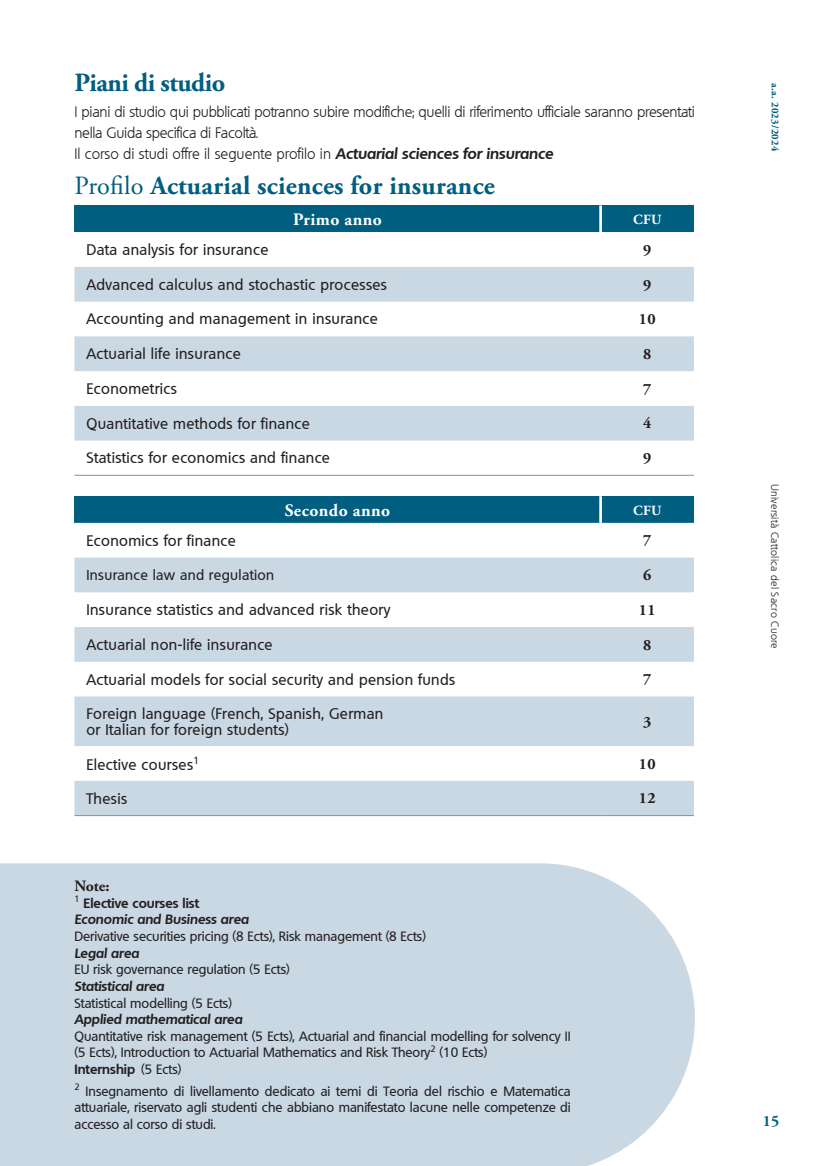
<style>
.page{position:relative;width:819px;height:1166px;background:#fff}
.page>*{position:absolute;margin:0;border:0;box-sizing:border-box;transform-origin:0 0}
.Normale{font:700 26.25px "Adobe Garamond Pro";letter-spacing:.01em;color:#005e80}
.Normale-2{font:700 26.25px "Adobe Garamond Pro";letter-spacing:-.02em;color:#005e80}
.t1{font:700 17.5px "Adobe Garamond Pro";letter-spacing:.025em;color:#fff}
.Normale-3{font:700 15.75px "Adobe Garamond Pro";letter-spacing:.025em;color:#231f20}
.t2{font:700 15.75px "Adobe Garamond Pro";color:#005e80}
.Normale-4{font:500 14.88px "Quebec";letter-spacing:.025em;color:#231f20}
.t3{font:300 14.88px/21px "Quebec";letter-spacing:-.02em;color:#231f20}
.t4{font:300 14.88px "Quebec";color:#231f20}
.Normale-5{font:500 14px "Quebec";letter-spacing:.025em;color:#231f20}
.t5{font:700 14px "Adobe Garamond Pro";letter-spacing:.025em;color:#fff}
.Normale-6{font:500 13.12px/16.6px "Quebec";color:#231f20}
.Normale-7{font:italic 700 13.12px "Quebec";color:#231f20}
.Normale-8{font:700 13.12px "Quebec";color:#231f20}
.t6{font:300 10.5px "Quebec";letter-spacing:.025em;color:#231f20}
.t7{font:700 10.5px "Adobe Garamond Pro";letter-spacing:.025em;color:#005e80}
.s1{font-weight:700;font-style:italic}
.s2{font-weight:400}
.s3{font-weight:500}
</style>
<div class="page">
<div style="left:0;top:863px;width:694px;height:303px;background:#cad8e4"></div>
<svg style="left:0;top:1068px;width:1px;height:97px"></svg>
<div style="left:74px;top:205px;width:526px;height:27px;background:#005e80"></div>
<div style="left:600px;top:205px;width:93px;height:27px;background:#005e80"></div>
<svg style="left:74px;top:440px;width:619px;height:35px"></svg>
<svg style="left:74px;top:267px;width:619px;height:173px;fill:#cad8e4"></svg>
<hr style="left:599px;top:205px;width:3px;height:27px;background:#fff">
<hr style="left:74px;top:475px;width:526px;height:1px;background:#6999b4">
<hr style="left:600px;top:475px;width:93px;height:1px;background:#6999b4">
<div style="left:74px;top:496px;width:526px;height:27px;background:#005e80"></div>
<div style="left:600px;top:496px;width:93px;height:27px;background:#005e80"></div>
<svg style="left:74px;top:557px;width:619px;height:258px;fill:#cad8e4"></svg>
<hr style="left:599px;top:496px;width:3px;height:27px;background:#fff">
<hr style="left:74px;top:815px;width:526px;height:1px;background:#6999b4">
<hr style="left:600px;top:815px;width:93px;height:1px;background:#6999b4">
<p class="Normale-2" style="left:74px;top:67px;width:152px">Piani di studio</p>
<p class="t3" style="left:74px;top:101px;width:622px">I piani di studio qui pubblicati potranno subire modifiche; quelli di riferimento ufficiale saranno presentati nella Guida specifica di Facoltà.</p>
<p class="t4" style="left:74px;top:144px;width:480px">Il corso di studi offre il seguente profilo in <span class="s1">Actuarial sciences for insurance</span></p>
<p class="Normale" style="left:74px;top:170px;width:422px"><span class="s2">Profilo</span> Actuarial sciences for insurance</p>
<p class="t1" style="left:293px;top:209px;width:90px">Primo anno</p>
<p class="t5" style="left:633px;top:211px;width:30px">CFU</p>
<p class="Normale-4" style="left:86px;top:240px;width:183px">Data analysis for insurance</p>
<p class="Normale-3" style="left:643px;top:241px;width:10px">9</p>
<p class="Normale-4" style="left:86px;top:275px;width:302px">Advanced calculus and stochastic processes</p>
<p class="Normale-3" style="left:643px;top:275px;width:10px">9</p>
<p class="Normale-4" style="left:86px;top:309px;width:293px">Accounting and management in insurance</p>
<p class="Normale-3" style="left:638px;top:310px;width:18px">10</p>
<p class="Normale-4" style="left:86px;top:344px;width:156px">Actuarial life insurance</p>
<p class="Normale-3" style="left:643px;top:345px;width:10px">8</p>
<p class="Normale-4" style="left:86px;top:379px;width:92px">Econometrics</p>
<p class="Normale-3" style="left:643px;top:379px;width:10px">7</p>
<p class="Normale-4" style="left:86px;top:414px;width:225px">Quantitative methods for finance</p>
<p class="Normale-3" style="left:643px;top:414px;width:10px">4</p>
<p class="Normale-4" style="left:86px;top:448px;width:245px">Statistics for economics and finance</p>
<p class="Normale-3" style="left:643px;top:449px;width:10px">9</p>
<p class="t1" style="left:285px;top:500px;width:107px">Secondo anno</p>
<p class="t5" style="left:633px;top:502px;width:30px">CFU</p>
<p class="Normale-4" style="left:86px;top:530px;width:151px">Economics for finance</p>
<p class="Normale-3" style="left:643px;top:531px;width:10px">7</p>
<p class="Normale-5" style="left:86px;top:566px;width:189px">Insurance law and regulation</p>
<p class="Normale-3" style="left:643px;top:566px;width:10px">6</p>
<p class="Normale-4" style="left:86px;top:600px;width:305px">Insurance statistics and advanced risk theory</p>
<p class="Normale-3" style="left:638px;top:601px;width:18px">11</p>
<p class="Normale-4" style="left:86px;top:635px;width:188px">Actuarial non-life insurance</p>
<p class="Normale-3" style="left:643px;top:635px;width:10px">8</p>
<p class="Normale-4" style="left:86px;top:669px;width:370px">Actuarial models for social security and pension funds</p>
<p class="Normale-3" style="left:643px;top:670px;width:10px">7</p>
<p class="Normale-4" style="left:86px;top:704px;width:298px">Foreign language (French, Spanish, German</p>
<p class="Normale-4" style="left:86px;top:719px;width:204px">or Italian for foreign students)</p>
<p class="Normale-3" style="left:643px;top:712px;width:10px">3</p>
<p class="Normale-4" style="left:86px;top:755px;width:115px">Elective courses<sup>1</sup></p>
<p class="Normale-3" style="left:638px;top:754px;width:18px">10</p>
<p class="Normale-4" style="left:86px;top:788px;width:42px">Thesis</p>
<p class="Normale-3" style="left:638px;top:789px;width:18px">12</p>
<p class="Normale-3" style="left:74px;top:877px;width:37px">Note:</p>
<p class="Normale-8" style="left:74px;top:894px;width:126px"><sup>1</sup> Elective courses list</p>
<p class="Normale-7" style="left:74px;top:911px;width:176px">Economic and Business area</p>
<p class="Normale-6" style="left:74px;top:928px;width:353px">Derivative securities pricing (8 Ects), Risk management (8 Ects)</p>
<p class="Normale-7" style="left:74px;top:944px;width:66px">Legal area</p>
<p class="Normale-6" style="left:74px;top:961px;width:217px">EU risk governance regulation (5 Ects)</p>
<p class="Normale-7" style="left:74px;top:977px;width:91px">Statistical area</p>
<p class="Normale-6" style="left:74px;top:994px;width:159px">Statistical modelling (5 Ects)</p>
<p class="Normale-7" style="left:74px;top:1011px;width:169px">Applied mathematical area</p>
<p class="Normale-6" style="left:74px;top:1027px;width:498px">Quantitative risk management (5 Ects), Actuarial and financial modelling for solvency II (5 Ects), Introduction to Actuarial Mathematics and Risk Theory<sup>2</sup> (10 Ects)</p>
<p class="Normale-8" style="left:74px;top:1060px;width:109px">Internship <span class="s3">(5 Ects)</span></p>
<p class="Normale-6" style="left:74px;top:1082px;width:498px;text-align:justify"><sup>2</sup> Insegnamento di livellamento dedicato ai temi di Teoria del rischio e Matematica attuariale, riservato agli studenti che abbiano manifestato lacune nelle competenze di accesso al corso di studi.</p>
<p class="t7" style="left:781px;top:83px;width:69px;rotate:90deg">a.a. 2023/2024</p>
<p class="t6" style="left:781px;top:484px;width:166px;rotate:90deg">Università Cattolica del Sacro Cuore</p>
<p class="t2" style="left:762px;top:1112px;width:18px">15</p>
</div>
